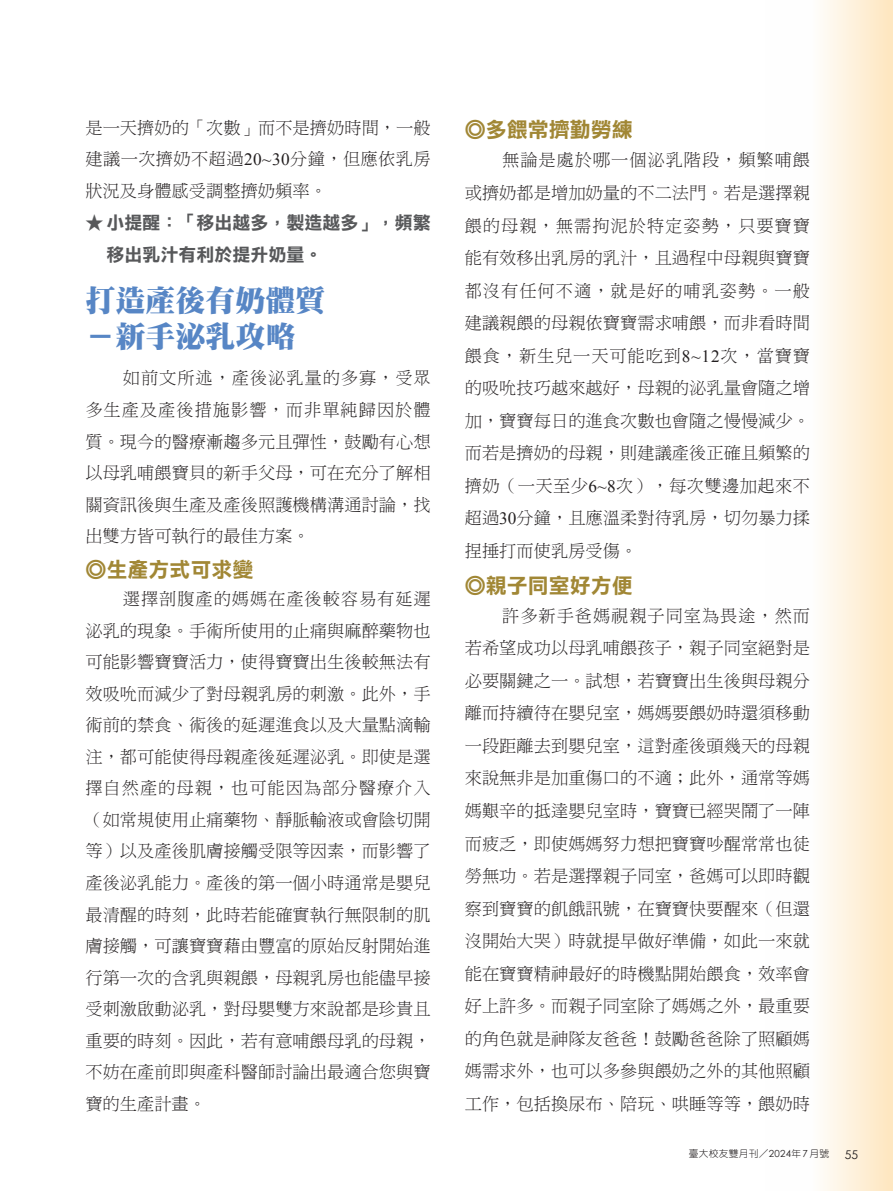
<style>
.page{position:relative;width:893px;height:1191px;background:#fff}
.page>*{position:absolute;margin:0;border:0;box-sizing:border-box;transform-origin:0 0}
.內文-中標{font:30px "DF Ming Std W12";color:#5786c5}
.校友會訊-小標{font:21px "DF Li Hei Std W7";color:#a18735}
.內文-小小標{font:18px/31.5px "DF Li Hei Std W7";color:#57585a}
.內文11_5{font:17.25px/32.5px "DF Ming Std W3";color:#231f20;text-align:justify}
.t1{font:12px "Century Gothic";color:#231f20}
.t2{font:9.75px "DF Yuan Std W3";letter-spacing:.025em;color:#231f20}
.s1{font-family:"Times New Roman"}
.s2{font-family:"Century Gothic"}
</style>
<div class="page">
<div style="left:765px;top:0;width:128px;height:1191px;background:linear-gradient(to right,#feffff,#fee9c7)"></div>
<p class="內文11_5" style="left:85px;top:112px;width:347px;line-height:31.5px">是一天擠奶的「次數」而不是擠奶時間，一般建議一次擠奶不超過<span class="s1">20~30</span>分鐘，但應依乳房狀況及身體感受調整擠奶頻率。</p>
<p class="內文-小小標" style="left:106px;top:207px;width:326px;text-indent:-21px">★ 小提醒：「移出越多，製造越多」，頻繁移出乳汁有利於提升奶量。</p>
<p class="內文-中標" style="left:85px;top:284px;width:242px">打造產後有奶體質</p>
<p class="內文-中標" style="left:85px;top:320px;width:212px">－新手泌乳攻略</p>
<p class="內文11_5" style="left:85px;top:362px;width:347px;line-height:31.5px;text-indent:38px">如前文所述，產後泌乳量的多寡，受眾多生產及產後措施影響，而非單純歸因於體質。現今的醫療漸趨多元且彈性，鼓勵有心想以母乳哺餵寶貝的新手父母，可在充分了解相關資訊後與生產及產後照護機構溝通討論，找出雙方皆可執行的最佳方案。</p>
<p class="校友會訊-小標" style="left:85px;top:558px;width:170px">◎生產方式可求變</p>
<p class="內文11_5" style="left:85px;top:583px;width:347px;line-height:31.5px;text-indent:38px">選擇剖腹產的媽媽在產後較容易有延遲泌乳的現象。手術所使用的止痛與麻醉藥物也可能影響寶寶活力，使得寶寶出生後較無法有效吸吮而減少了對母親乳房的刺激。此外，手術前的禁食、術後的延遲進食以及大量點滴輸注，都可能使得母親產後延遲泌乳。即使是選擇自然產的母親，也可能因為部分醫療介入（如常規使用止痛藥物、靜脈輸液或會陰切開等）以及產後肌膚接觸受限等因素，而影響了產後泌乳能力。產後的第一個小時通常是嬰兒最清醒的時刻，此時若能確實執行無限制的肌膚接觸，可讓寶寶藉由豐富的原始反射開始進行第一次的含乳與親餵，母親乳房也能儘早接受刺激啟動泌乳，對母嬰雙方來說都是珍貴且重要的時刻。因此，若有意哺餵母乳的母親，不妨在產前即與產科醫師討論出最適合您與寶寶的生產計畫。</p>
<p class="校友會訊-小標" style="left:465px;top:118px;width:169px">◎多餵常擠勤勞練</p>
<p class="內文11_5" style="left:465px;top:144px;width:347px;text-indent:38px">無論是處於哪一個泌乳階段，頻繁哺餵或擠奶都是增加奶量的不二法門。若是選擇親餵的母親，無需拘泥於特定姿勢，只要寶寶能有效移出乳房的乳汁，且過程中母親與寶寶都沒有任何不適，就是好的哺乳姿勢。一般建議親餵的母親依寶寶需求哺餵，而非看時間餵食，新生兒一天可能吃到<span class="s1">8~12</span>次，當寶寶的吸吮技巧越來越好，母親的泌乳量會隨之增加，寶寶每日的進食次數也會隨之慢慢減少。而若是擠奶的母親，則建議產後正確且頻繁的擠奶（一天至少<span class="s1">6~8</span>次），每次雙邊加起來不超過<span class="s1">30</span>分鐘，且應溫柔對待乳房，切勿暴力揉捏捶打而使乳房受傷。</p>
<p class="校友會訊-小標" style="left:465px;top:573px;width:169px">◎親子同室好方便</p>
<p class="內文11_5" style="left:465px;top:599px;width:347px;text-indent:38px">許多新手爸媽視親子同室為畏途，然而若希望成功以母乳哺餵孩子，親子同室絕對是必要關鍵之一。試想，若寶寶出生後與母親分離而持續待在嬰兒室，媽媽要餵奶時還須移動一段距離去到嬰兒室，這對產後頭幾天的母親來說無非是加重傷口的不適；此外，通常等媽媽艱辛的抵達嬰兒室時，寶寶已經哭鬧了一陣而疲乏，即使媽媽努力想把寶寶吵醒常常也徒勞無功。若是選擇親子同室，爸媽可以即時觀察到寶寶的飢餓訊號，在寶寶快要醒來（但還沒開始大哭）時就提早做好準備，如此一來就能在寶寶精神最好的時機點開始餵食，效率會好上許多。而親子同室除了媽媽之外，最重要的角色就是神隊友爸爸！鼓勵爸爸除了照顧媽媽需求外，也可以多參與餵奶之外的其他照顧工作，包括換尿布、陪玩、哄睡等等，餵奶時</p>
<p class="t2" style="left:689px;top:1148px;width:142px">臺大校友雙月刊／<span class="s2">2024</span>年<span class="s2">7</span>月號</p>
<p class="t1" style="left:845px;top:1147px;width:15px">55</p>
</div>
